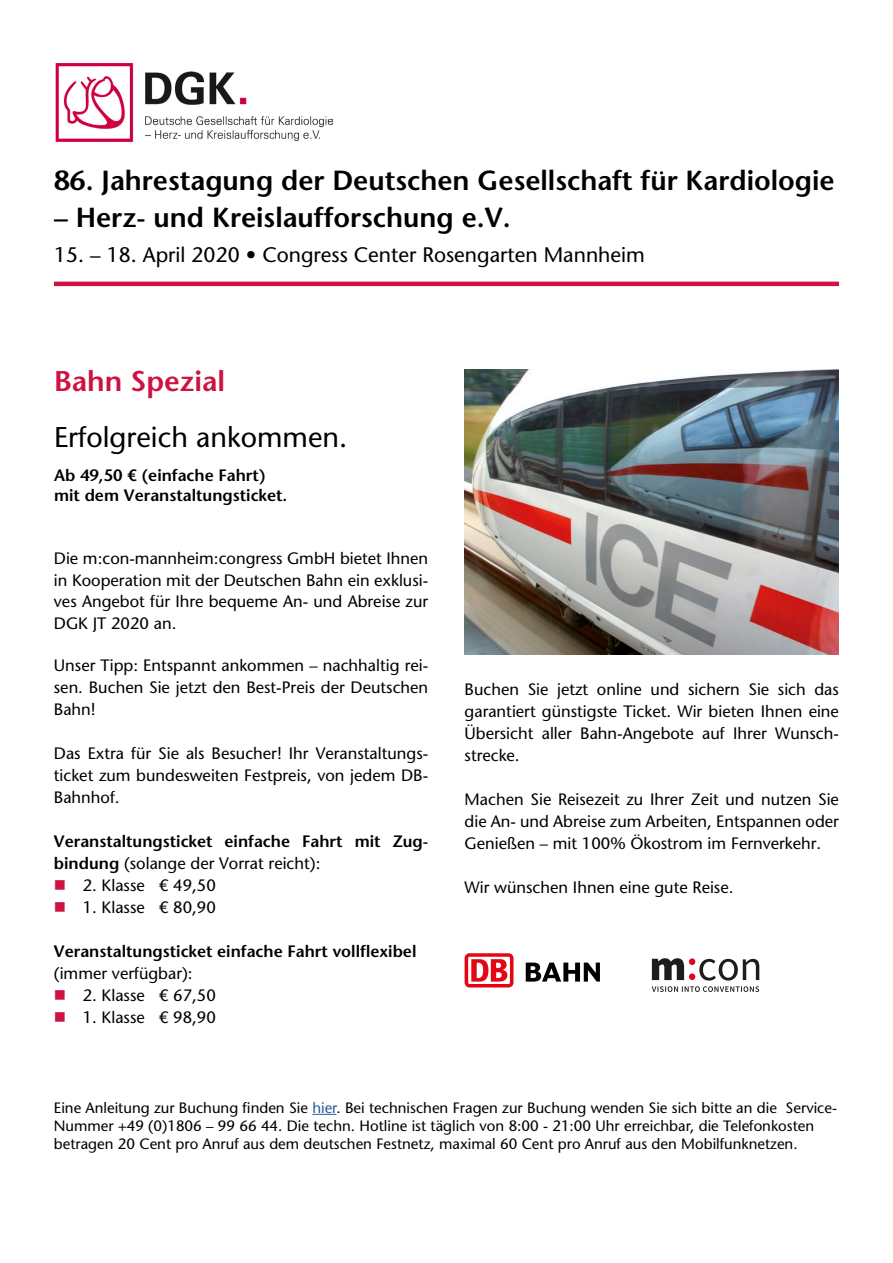
<style>
.page{position:relative;width:893px;height:1263px;background:#fff}
.page>*{position:absolute;margin:0;border:0;box-sizing:border-box;transform-origin:0 0}
.t1{font:500 28.5px "Stone Sans Std";color:#000}
.t2{font:600 28.5px "Stone Sans Std";color:#ce1342}
.t3{font:600 27.6px "Stone Sans Std";color:#000}
.t4{font:500 21px "Stone Sans Std";color:#000}
.t5{font:500 16.5px/21.9px "Stone Sans Std";color:#000;text-align:justify}
.t6{font:600 16.5px/19.8px "Stone Sans Std";color:#000}
.t7{font:500 15px/18px "Stone Sans Std";color:#000}
.s1{font-weight:500}
.s2{color:#ce1342}
.s3{color:#275b9b}
</style>
<div class="page">
<img style="left:465px;top:370px;width:374px;height:285px">
<svg style="left:652px;top:986px;width:107px;height:6px"></svg>
<svg style="left:652px;top:958px;width:107px;height:22px"></svg>
<div style="left:689px;top:973px;width:6px;height:7px;background:#e30421;border-radius:50%"></div>
<div style="left:689px;top:958px;width:6px;height:7px;background:#e30421;border-radius:50%"></div>
<div style="left:465px;top:953px;width:48px;height:34px;background:#e30613;border-radius:5px"></div>
<div style="left:468px;top:957px;width:42px;height:27px;background:#fff"></div>
<svg style="left:471px;top:959px;width:36px;height:22px"></svg>
<svg style="left:526px;top:962px;width:74px;height:19px"></svg>
<img style="left:55px;top:63px;width:278px;height:79px">
<hr style="left:54px;top:282px;width:785px;height:4px;background:#ce1342">
<svg style="left:312px;top:1114px;width:24px;height:1px"></svg>
<h2 class="t3" style="left:54px;top:163px;width:782px">86. Jahrestagung der Deutschen Gesellschaft für Kardiologie</h2>
<h2 class="t3" style="left:54px;top:201px;width:458px">– Herz- und Kreislaufforschung e.V.</h2>
<p class="t4" style="left:54px;top:242px;width:592px">15. – 18. April 2020 • Congress Center Rosengarten Mannheim</p>
<h1 class="t2" style="left:54px;top:364px;width:173px">Bahn Spezial</h1>
<h1 class="t1" style="left:54px;top:420px;width:295px">Erfolgreich ankommen.</h1>
<p class="t6" style="left:54px;top:466px;width:235px">Ab 49,50 € (einfache Fahrt) mit dem Veranstaltungsticket.</p>
<p class="t5" style="left:54px;top:547px;width:376px">Die m:con-mannheim:congress GmbH bietet Ihnen in Kooperation mit der Deutschen Bahn ein exklusi&shy;ves Angebot für Ihre bequeme An- und Abreise zur DGK JT 2020 an.</p>
<p class="t5" style="left:54px;top:654px;width:376px">Unser Tipp: Entspannt ankommen – nachhaltig rei&shy;sen. Buchen Sie jetzt den Best-Preis der Deutschen Bahn!</p>
<p class="t5" style="left:54px;top:742px;width:376px">Das Extra für Sie als Besucher! Ihr Veranstaltungs&shy;ticket zum bundesweiten Festpreis, von jedem DB-Bahnhof.</p>
<p class="t6" style="left:54px;top:830px;width:376px;line-height:21.9px">Veranstaltungsticket einfache Fahrt mit Zug&shy;bindung <span class="s1">(solange der Vorrat reicht):</span></p>
<p class="t5" style="left:54px;top:874px;width:163px"><span class="s2">■</span> 2. Klasse € 49,50</p>
<p class="t5" style="left:54px;top:896px;width:163px"><span class="s2">■</span> 1. Klasse € 80,90</p>
<p class="t6" style="left:54px;top:941px;width:364px">Veranstaltungsticket einfache Fahrt vollflexibel</p>
<p class="t5" style="left:54px;top:962px;width:140px">(immer verfügbar):</p>
<p class="t5" style="left:54px;top:984px;width:163px"><span class="s2">■</span> 2. Klasse € 67,50</p>
<p class="t5" style="left:54px;top:1006px;width:163px"><span class="s2">■</span> 1. Klasse € 98,90</p>
<p class="t5" style="left:465px;top:679px;width:376px">Buchen Sie jetzt online und sichern Sie sich das garantiert günstigste Ticket. Wir bieten Ihnen eine Übersicht aller Bahn-Angebote auf Ihrer Wunsch&shy;strecke.</p>
<p class="t5" style="left:465px;top:788px;width:376px">Machen Sie Reisezeit zu Ihrer Zeit und nutzen Sie die An- und Abreise zum Arbeiten, Entspannen oder Genießen – mit 100% Ökostrom im Fernverkehr.</p>
<p class="t5" style="left:465px;top:876px;width:270px">Wir wünschen Ihnen eine gute Reise.</p>
<p class="t7" style="left:54px;top:1099px;width:785px">Eine Anleitung zur Buchung finden Sie <span class="s3">hier</span>. Bei technischen Fragen zur Buchung wenden Sie sich bitte an die Service-<br>Nummer +49 (0)1806 – 99 66 44. Die techn. Hotline ist täglich von 8:00 - 21:00 Uhr erreichbar, die Telefonkosten betragen 20 Cent pro Anruf aus dem deutschen Festnetz, maximal 60 Cent pro Anruf aus den Mobilfunknetzen.</p>
</div>
